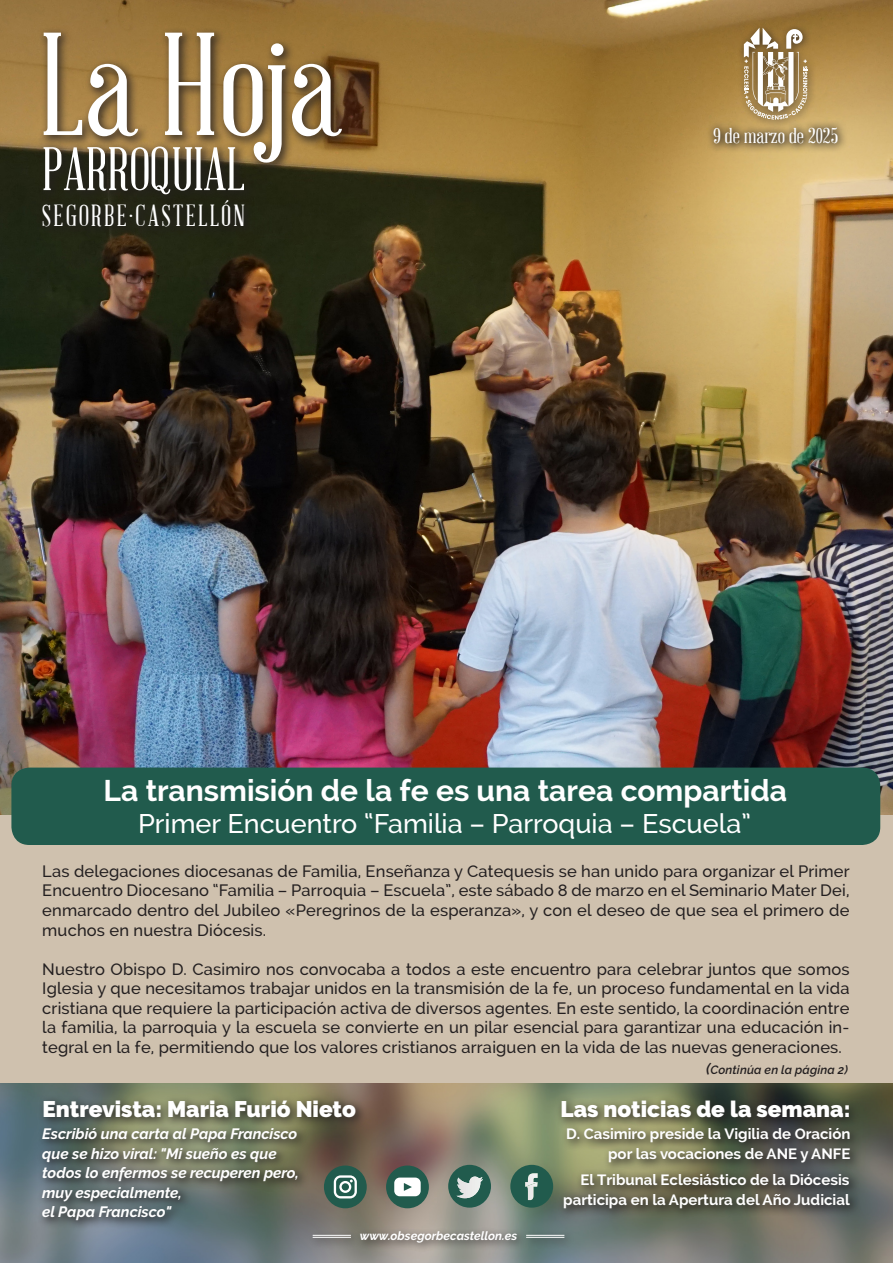
<style>
.page{position:relative;width:893px;height:1263px;background:#fff}
.page>*{position:absolute;margin:0;border:0;box-sizing:border-box;transform-origin:0 0}
.t1{font:143.1px "Abraham Lincoln";color:#fff}
.t2{font:60px "Abraham Lincoln";color:#fff}
.ENTRADILLA{font:700 30px "Raleway";color:#fff}
.t3{font:29.85px "Abraham Lincoln";letter-spacing:.08em;color:#fff}
.ENTRADILLA-2{font:500 27px "Raleway";color:#fff}
.ENTRADILLA-3{font:900 22.5px "Raleway";color:#fff}
.ENTRADILLA-4{font:21px "Abraham Lincoln";color:#fff;scale:1.05 1}
.t4{font:500 16.5px/19.5px "Raleway";letter-spacing:.01em;color:#231f20;text-align:justify}
.ENTRADILLA-5{font:700 15px/19.5px "Raleway";color:#fff;text-align:right}
.ENTRADILLA-6{font:italic 700 15px/19.5px "Raleway";color:#fff}
.ENTRADILLA-7{font:italic 700 12px "Raleway";color:#fff}
.t5{font:italic 600 12px "Raleway";letter-spacing:.015em;color:#231f20}
.s1{font-size:15px}
</style>
<div class="page">
<img style="left:0;top:1082px;width:893px;height:181px">
<img style="left:0;top:0;width:893px;height:815px">
<div style="left:0;top:815px;width:893px;height:267px;background:#cfc1ae"></div>
<div style="left:38px;top:27px;width:316px;height:148px;background:#231f20;opacity:.75"></div>
<div style="left:38px;top:141px;width:218px;height:66px;background:#231f20;opacity:.75"></div>
<div style="left:37px;top:194px;width:219px;height:44px;background:#222416"></div>
<div style="left:11px;top:767px;width:869px;height:78px;background:#215b4d;border-radius:18px"></div>
<div style="left:510px;top:1165px;width:43px;height:42px;background:#215b4d;border-radius:50%"></div>
<svg style="left:527px;top:1187px;width:7px;height:13px"></svg>
<img style="left:525px;top:1173px;width:13px;height:14px">
<div style="left:448px;top:1165px;width:43px;height:42px;background:#215b4d;border-radius:50%"></div>
<svg style="left:456px;top:1176px;width:27px;height:22px"></svg>
<div style="left:386px;top:1165px;width:43px;height:43px;background:#215b4d;border-radius:50%"></div>
<svg style="left:394px;top:1177px;width:27px;height:19px"></svg>
<div style="left:324px;top:1165px;width:43px;height:43px;background:#215b4d;border-radius:50%"></div>
<svg style="left:334px;top:1175px;width:23px;height:23px"></svg>
<svg style="left:706px;top:120px;width:142px;height:33px;background:#a68c59"></svg>
<div style="left:737px;top:22px;width:80px;height:107px;background:#231f20;opacity:.75"></div>
<svg style="left:744px;top:28px;width:63px;height:92px"></svg>
<div style="left:556px;top:1095px;width:305px;height:34px;background:#231f20;opacity:.75"></div>
<div style="left:308px;top:1226px;width:267px;height:27px;background:#231f20;opacity:.75"></div>
<hr style="left:526px;top:1235px;width:38px;height:1px;background:#fff">
<hr style="left:526px;top:1237px;width:38px;height:1px;background:#fff">
<hr style="left:313px;top:1235px;width:38px;height:1px;background:#fff">
<hr style="left:313px;top:1237px;width:38px;height:1px;background:#fff">
<div style="left:561px;top:1122px;width:301px;height:52px;background:#231f20;opacity:.75"></div>
<div style="left:38px;top:1095px;width:329px;height:34px;background:#231f20;opacity:.75"></div>
<div style="left:37px;top:1122px;width:272px;height:110px;background:#231f20;opacity:.75"></div>
<div style="left:558px;top:1169px;width:304px;height:51px;background:#231f20;opacity:.75"></div>
<p class="t1" style="left:40px;top:11px;width:300px">La Hoja</p>
<p class="t2" style="left:42px;top:138px;width:204px">PARROQUIAL</p>
<p class="t3" style="left:42px;top:200px;width:205px">SEGORBE·CASTELLÓN</p>
<p class="ENTRADILLA-4" style="left:713px;top:125px;width:120px">9 de marzo de 2025</p>
<p class="ENTRADILLA" style="left:104px;top:773px;width:685px">La transmisión de la fe es una tarea compartida</p>
<p class="ENTRADILLA-2" style="left:138px;top:807px;width:615px">Primer Encuentro “Familia – Parroquia – Escuela”</p>
<p class="t4" style="left:42px;top:861px;width:809px">Las delegaciones diocesanas de Familia, Enseñanza y Catequesis se han unido para organizar el Primer Encuentro Diocesano “Familia – Parroquia – Escuela”, este sábado 8 de marzo en el Seminario Mater Dei, enmarcado dentro del Jubileo «Peregrinos de la esperanza», y con el deseo de que sea el primero de muchos en nuestra Diócesis.</p>
<p class="t4" style="left:42px;top:959px;width:809px">Nuestro Obispo D. Casimiro nos convocaba a todos a este encuentro para celebrar juntos que somos Iglesia y que necesitamos trabajar unidos en la transmisión de la fe, un proceso fundamental en la vida cristiana que requiere la participación activa de diversos agentes. En este sentido, la coordinación entre la familia, la parroquia y la escuela se convierte en un pilar esencial para garantizar una educación in&shy;tegral en la fe, permitiendo que los valores cristianos arraiguen en la vida de las nuevas generaciones.</p>
<p class="ENTRADILLA-3" style="left:43px;top:1096px;width:315px">Entrevista: Maria Furió Nieto</p>
<p class="ENTRADILLA-6" style="left:42px;top:1124px;width:258px">Escribió una carta al Papa Francisco que se hizo viral: "Mi sueño es que todos lo enfermos se recuperen pero, muy especialmente,</p>
<p class="ENTRADILLA-6" style="left:42px;top:1202px;width:130px">el Papa Francisco"</p>
<p class="ENTRADILLA-7" style="left:360px;top:1228px;width:159px">www.obsegorbecastellon.es</p>
<p class="t5" style="left:706px;top:1063px;width:143px"><span class="s1">(</span>Continúa en la página 2)</p>
<p class="ENTRADILLA-3" style="left:561px;top:1096px;width:291px">Las noticias de la semana:</p>
<p class="ENTRADILLA-5" style="left:566px;top:1124px;width:286px">D. Casimiro preside la Vigilia de Oración</p>
<p class="ENTRADILLA-5" style="left:608px;top:1144px;width:244px">por las vocaciones de ANE y ANFE</p>
<p class="ENTRADILLA-5" style="left:563px;top:1170px;width:288px">El Tribunal Eclesiástico de la Diócesis participa en la Apertura del Año Judicial</p>
</div>
